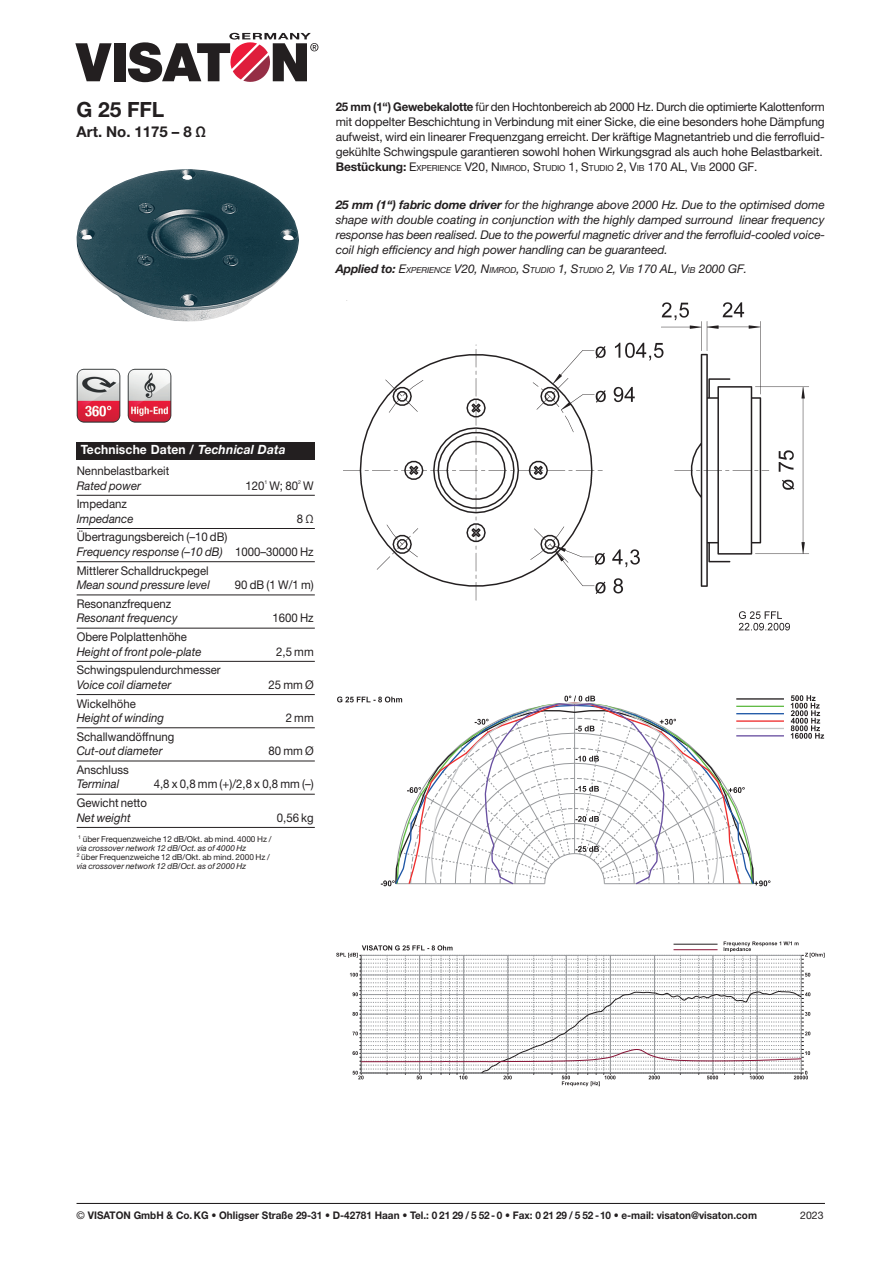
<style>
.page{position:relative;width:893px;height:1263px;background:#fff}
.page>*{position:absolute;margin:0;border:0;box-sizing:border-box;transform-origin:0 0}
.t1{font:700 21px "Helvetica Neue LT Std";color:#231f20}
.t2{font:700 15px "Helvetica Neue LT Std";color:#231f20}
.t3{font:700 12.75px "Helvetica Neue LT Std";letter-spacing:.01em;color:#fff;scale:.95 1}
.t4{font:12px/15px "Helvetica Neue LT Std";color:#231f20;text-align:justify;scale:.96 1}
.t5{font:12px/14.4px "Helvetica Neue LT Std";color:#231f20;scale:.95 1}
.t6{font:italic 12px/15px "Helvetica Neue LT Std";color:#231f20;text-align:justify}
.t7{font:italic 12px "Helvetica Neue LT Std";color:#231f20;scale:.95 1}
.t8{font:700 10.5px "Helvetica Neue LT Std";color:#231f20;scale:.95 1}
.t9{font:10.5px "Helvetica Neue LT Std";color:#231f20}
.t10{font:8.4px "Helvetica Neue LT Std";letter-spacing:-.015em;color:#231f20}
.t11{font:italic 8.4px "Helvetica Neue LT Std";letter-spacing:-.015em;color:#231f20}
.t12{font:8.25px/9px "Helvetica Neue LT Std";color:#231f20}
.t13{font:5.25px "Helvetica Neue LT Std";color:#231f20}
.s1{font-weight:700}
.s2{font-weight:700;font-size:12px}
.s3{font-size:12px}
.s4{font-style:italic}
.s5{font-weight:400}
</style>
<div class="page">
<svg style="left:75px;top:43px;width:37px;height:38px"></svg>
<div style="left:114px;top:43px;width:11px;height:38px;background:#231f20"></div>
<svg style="left:128px;top:33px;width:190px;height:50px"></svg>
<hr style="left:77px;top:1203px;width:748px;height:1px;background:#231f20">
<img style="left:344px;top:302px;width:465px;height:329px">
<svg style="left:337px;top:695px;width:487px;height:192px"></svg>
<svg style="left:336px;top:941px;width:489px;height:145px"></svg>
<div style="left:77px;top:442px;width:238px;height:17px;background:#231f20"></div>
<hr style="left:77px;top:495px;width:238px;height:1px;background:#231f20">
<hr style="left:77px;top:528px;width:238px;height:1px;background:#231f20">
<hr style="left:77px;top:561px;width:238px;height:1px;background:#231f20">
<hr style="left:77px;top:595px;width:238px;height:1px;background:#231f20">
<hr style="left:77px;top:628px;width:238px;height:1px;background:#231f20">
<hr style="left:77px;top:661px;width:238px;height:1px;background:#231f20">
<hr style="left:77px;top:694px;width:238px;height:1px;background:#231f20">
<hr style="left:77px;top:727px;width:238px;height:1px;background:#231f20">
<hr style="left:77px;top:761px;width:238px;height:1px;background:#231f20">
<hr style="left:77px;top:794px;width:238px;height:1px;background:#231f20">
<hr style="left:77px;top:827px;width:238px;height:1px;background:#231f20">
<img style="left:77px;top:369px;width:43px;height:54px">
<img style="left:128px;top:369px;width:43px;height:54px">
<img style="left:77px;top:169px;width:222px;height:152px">
<h1 class="t1" style="left:77px;top:97px;width:89px">G 25 FFL</h1>
<p class="t2" style="left:77px;top:122px;width:131px">Art. No. 1175 – 8 Ω</p>
<p class="t4" style="left:336px;top:99px;width:511px"><span class="s1">25 mm (1“) Gewebekalotte</span> für den Hochtonbereich ab 2000 Hz. Durch die optimierte Kalottenform mit doppelter Beschichtung in Verbindung mit einer Sicke, die eine besonders hohe Dämpfung aufweist, wird ein linearer Frequenzgang erreicht. Der kräftige Magnetantrieb und die ferrofluid&shy;gekühlte Schwingspule garantieren sowohl hohen Wirkungsgrad als auch hohe Belastbarkeit.</p>
<p class="t10" style="left:336px;top:163px;width:423px"><span class="s2">Bestückung:</span> <span class="s3">E</span>XPERIENCE <span class="s3">V20, N</span> IMROD<span class="s3">, S</span>TUDIO <span class="s3">1, S</span>TUDIO <span class="s3">2, V</span>IB <span class="s3">170 AL, V</span>IB <span class="s3">2000 GF</span><span class="s3">.</span></p>
<p class="t6" style="left:336px;top:197px;width:491px"><span class="s1">25 mm (1“) fabric dome driver</span> for the highrange above 2000 Hz. Due to the optimised dome shape with double coating in conjunction with the highly damped surround linear frequency response has been realised. Due to the powerful magnetic driver and the ferrofluid-cooled voice&shy;coil high efficiency and high power handling can be guaranteed.</p>
<p class="t11" style="left:336px;top:265px;width:413px"><span class="s2">Applied to:</span> <span class="s3">E</span>XPERIENCE <span class="s3">V20, N</span>IMROD<span class="s3">, S</span>TUDIO <span class="s3">1, S</span>TUDIO <span class="s3">2, V</span>IB <span class="s3">170 AL, V</span>IB <span class="s3">2000 GF</span><span class="s3">.</span></p>
<p class="t3" style="left:81px;top:442px;width:217px">Technische Daten / <span class="s4">Technical Data</span></p>
<p class="t5" style="left:77px;top:463px;width:99px">Nennbelastbarkeit</p>
<p class="t7" style="left:77px;top:478px;width:69px">Rated power</p>
<p class="t5" style="left:245px;top:478px;width:73px">120 W; 80 W</p>
<p class="t13" style="left:264px;top:478px;width:4px">1</p>
<p class="t13" style="left:298px;top:478px;width:4px">2</p>
<p class="t5" style="left:77px;top:497px;width:54px">Impedanz</p>
<p class="t7" style="left:77px;top:511px;width:61px">Impedance</p>
<p class="t5" style="left:297px;top:511px;width:19px">8 Ω</p>
<p class="t5" style="left:77px;top:530px;width:251px">Übertragungsbereich (–10 dB)<br><span class="s4">Frequency response (–10 dB)</span> 1000–30000 Hz</p>
<p class="t5" style="left:77px;top:563px;width:141px">Mittlerer Schalldruckpegel</p>
<p class="t7" style="left:77px;top:578px;width:142px">Mean sound pressure level</p>
<p class="t5" style="left:235px;top:577px;width:84px">90 dB (1 W/1 m)</p>
<p class="t5" style="left:77px;top:596px;width:101px">Resonanzfrequenz</p>
<p class="t7" style="left:77px;top:611px;width:108px">Resonant frequency</p>
<p class="t5" style="left:272px;top:611px;width:45px">1600 Hz</p>
<p class="t5" style="left:77px;top:629px;width:118px">Obere Polplattenhöhe</p>
<p class="t7" style="left:77px;top:644px;width:133px">Height of front pole-plate</p>
<p class="t5" style="left:276px;top:644px;width:41px">2,5 mm</p>
<p class="t5" style="left:77px;top:663px;width:153px">Schwingspulendurchmesser</p>
<p class="t7" style="left:77px;top:677px;width:101px">Voice coil diameter</p>
<p class="t5" style="left:268px;top:677px;width:49px">25 mm Ø</p>
<p class="t5" style="left:77px;top:696px;width:64px">Wickelhöhe</p>
<p class="t7" style="left:77px;top:710px;width:94px">Height of winding</p>
<p class="t5" style="left:286px;top:710px;width:31px">2 mm</p>
<p class="t5" style="left:77px;top:729px;width:104px">Schallwandöffnung</p>
<p class="t7" style="left:77px;top:744px;width:92px">Cut-out diameter</p>
<p class="t5" style="left:268px;top:743px;width:49px">80 mm Ø</p>
<p class="t5" style="left:77px;top:762px;width:56px">Anschluss</p>
<p class="t7" style="left:77px;top:777px;width:46px">Terminal</p>
<p class="t5" style="left:154px;top:777px;width:170px">4,8 x 0,8 mm (+)/2,8 x 0,8 mm (–)</p>
<p class="t5" style="left:77px;top:795px;width:76px">Gewicht netto</p>
<p class="t7" style="left:77px;top:810px;width:58px">Net weight</p>
<p class="t5" style="left:277px;top:810px;width:40px">0,56 kg</p>
<p class="t12" style="left:77px;top:834px;width:196px"><sup>1</sup> über Frequenzweiche 12 dB/Okt. ab mind. 4000 Hz / <span class="s4">via crossover network 12 dB/Oct. as of 4000 Hz<br></span><sup>2</sup> über Frequenzweiche 12 dB/Okt. ab mind. 2000 Hz / <span class="s4">via crossover network 12 dB/Oct. as of 2000 Hz</span></p>
<p class="t8" style="left:77px;top:1209px;width:718px"><span class="s5">©</span> VISATON GmbH &amp; Co. KG • Ohligser Straße 29-31 • D-42781 Haan • Tel.: 0 21 29 / 5 52- 0 • Fax: 0 21 29 / 5 52 -10 • e-mail: visaton@visaton.com</p>
<p class="t9" style="left:800px;top:1209px;width:25px">2023</p>
</div>
